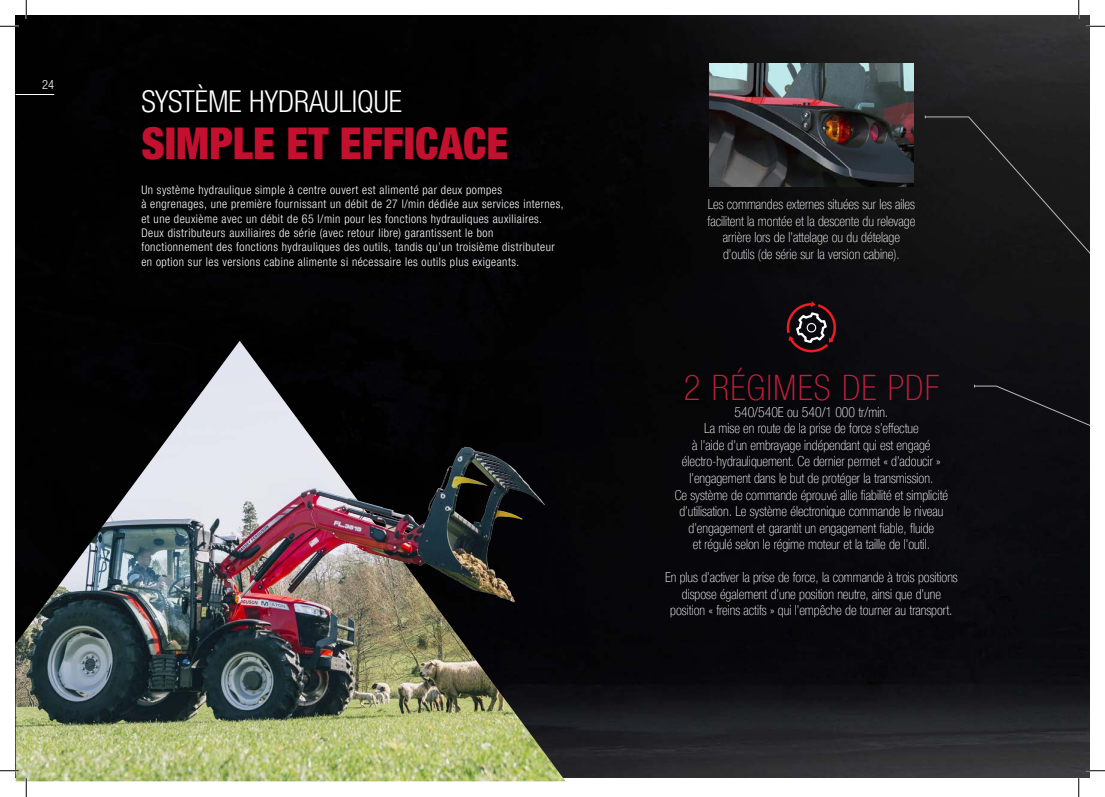
<style>
.page{position:relative;width:1105px;height:797px;background:#fff}
.page>*{position:absolute;margin:0;border:0;box-sizing:border-box;transform-origin:0 0}
.Headings-WHite{font:900 condensed 43.75px "Helvetica Neue LTW1 G";color:#c3102f}
.Icon_text-white{font:100 condensed 35px "Helvetica Neue LTW1 G";letter-spacing:.04em;color:#c51f3c}
.Headings-WHite-2{font:300 condensed 30px "Helvetica Neue LTW1 G";color:#fff}
.Icon_text-white-2{font:100 condensed 13.75px/16.5px "Helvetica Neue LTW1 G";color:#fff;text-align:center}
.t1{font:300 condensed 12.5px "Helvetica Neue LTW1 G";color:#fff}
.Body_Copy-White{font:300 condensed 11.88px/14.2px "Helvetica Neue LTW1 G";letter-spacing:.04em;color:#fff}
</style>
<div class="page">
<img style="left:16px;top:16px;width:1073px;height:761px">
<svg style="left:786px;top:301px;width:50px;height:51px;background:#402327"></svg>
<div style="left:807px;top:323px;width:9px;height:9px;border:1px solid #fff;border-radius:50%"></div>
<img style="left:16px;top:341px;width:550px;height:440px">
<img style="left:154px;top:391px;width:453px;height:255px">
<div style="left:925px;top:116px;width:164px;height:248px;background:#141415"></div>
<div style="left:974px;top:384px;width:115px;height:168px;background:#0d0c11"></div>
<img style="left:709px;top:63px;width:205px;height:123px">
<hr style="left:16px;top:94px;width:38px;height:1px;background:#fff">
<svg style="left:0;top:25px;width:19px;height:2px"></svg>
<svg style="left:1086px;top:25px;width:19px;height:2px"></svg>
<svg style="left:0;top:770px;width:19px;height:1px"></svg>
<svg style="left:1086px;top:770px;width:19px;height:1px"></svg>
<svg style="left:25px;top:0;width:2px;height:19px"></svg>
<svg style="left:25px;top:778px;width:2px;height:19px"></svg>
<svg style="left:1078px;top:0;width:1px;height:19px"></svg>
<svg style="left:1078px;top:778px;width:1px;height:19px"></svg>
<p class="t1" style="left:42px;top:77px;width:13px">24</p>
<p class="Headings-WHite-2" style="left:141px;top:84px;width:262px">SYSTÈME HYDRAULIQUE</p>
<p class="Headings-WHite" style="left:141px;top:117px;width:369px">SIMPLE ET EFFICACE</p>
<p class="Body_Copy-White" style="left:141px;top:183px;width:424px">Un système hydraulique simple à centre ouvert est alimenté par deux pompes<br>à engrenages, une première fournissant un débit de 27 l/min dédiée aux services internes, et une deuxième avec un débit de 65 l/min pour les fonctions hydrauliques auxiliaires.<br>Deux distributeurs auxiliaires de série (avec retour libre) garantissent le bon fonctionnement des fonctions hydrauliques des outils, tandis qu’un troisième distributeur en option sur les versions cabine alimente si nécessaire les outils plus exigeants.</p>
<p class="Icon_text-white-2" style="left:707px;top:196px;width:209px">Les commandes externes situées sur les ailes facilitent la montée et la descente du relevage arrière lors de l’attelage ou du dételage d’outils (de série sur la version cabine).</p>
<p class="Icon_text-white" style="left:684px;top:368px;width:257px">2 RÉGIMES DE PDF</p>
<p class="Icon_text-white-2" style="left:734px;top:404px;width:155px">540/540E ou 540/1 000 tr/min.</p>
<p class="Icon_text-white-2" style="left:682px;top:420px;width:260px">La mise en route de la prise de force s’effectue<br>à l’aide d’un embrayage indépendant qui est engagé électro‑hydrauliquement. Ce dernier permet « d’adoucir » l’engagement dans le but de protéger la transmission.</p>
<p class="Icon_text-white-2" style="left:675px;top:486px;width:275px">Ce système de commande éprouvé allie fiabilité et simplicité d’utilisation. Le système électronique commande le niveau d’engagement et garantit un engagement fiable, fluide<br>et régulé selon le régime moteur et la taille de l’outil.</p>
<p class="Icon_text-white-2" style="left:665px;top:569px;width:294px">En plus d’activer la prise de force, la commande à trois positions dispose également d’une position neutre, ainsi que d’une position « freins actifs » qui l’empêche de tourner au transport.</p>
</div>
